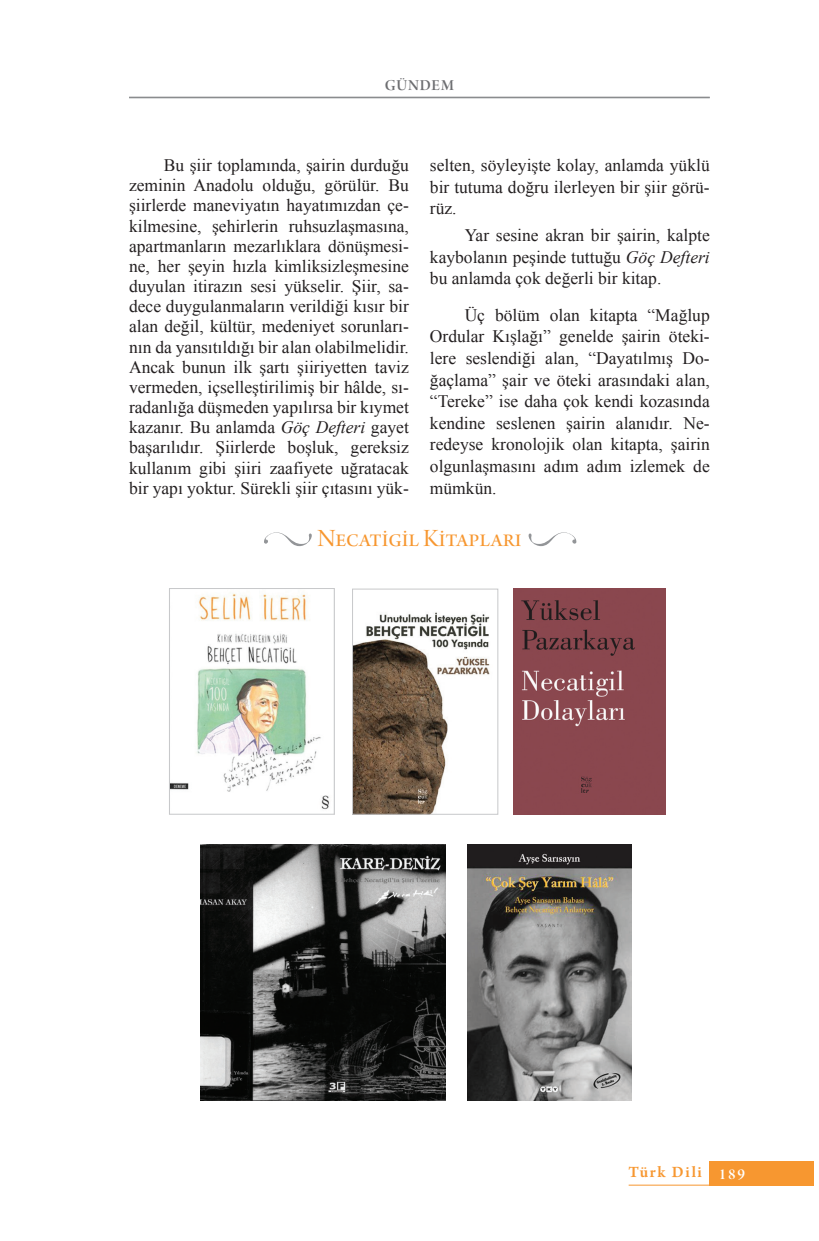
<style>
.page{position:relative;width:819px;height:1241px;background:#fff}
.page>*{position:absolute;margin:0;border:0;box-sizing:border-box;transform-origin:0 0}
.t1{font:53.38px "Aire Bold Italic Pro";color:#939598}
.t2{font:26.25px "Arno Pro Display";color:#f79730}
.t3{font:17.5px/20.1px "Times New Roman";color:#231f20;text-align:justify}
.t4{font:600 16.62px "Arno Pro";letter-spacing:.1em;color:#f79730}
.t5{font:16.1px "Arno Pro Smbd Display";letter-spacing:.05em;color:#6c6d70}
.s1{font-style:italic}
</style>
<div class="page">
<hr style="left:129px;top:97px;width:580px;height:1px;background:#808285">
<div style="left:709px;top:1160px;width:105px;height:25px;background:#f79730"></div>
<hr style="left:628px;top:1184px;width:81px;height:1px;background:#f79730">
<img style="left:354px;top:612px;width:136px;height:200px">
<div style="left:352px;top:588px;width:146px;height:226px;border:1px solid #c7c8ca"></div>
<img style="left:171px;top:593px;width:158px;height:217px">
<div style="left:169px;top:588px;width:165px;height:226px;border:1px solid #c7c8ca"></div>
<img style="left:200px;top:844px;width:245px;height:256px">
<img style="left:514px;top:588px;width:151px;height:226px">
<img style="left:467px;top:844px;width:164px;height:256px">
<p class="t5" style="left:385px;top:76px;width:71px">GÜNDEM</p>
<p class="t3" style="left:129px;top:155px;width:281px;text-indent:35px">Bu şiir toplamında, şairin durduğu zeminin Anadolu olduğu, görülür. Bu şiirlerde maneviyatın hayatımızdan çe&shy;kilmesine, şehirlerin ruhsuzlaşmasına, apartmanların mezarlıklara dönüşmesi&shy;ne, her şeyin hızla kimliksizleşmesine duyulan itirazın sesi yükselir. Şiir, sa&shy;dece duygulanmaların verildiği kısır bir alan değil, kültür, medeniyet sorunları&shy;nın da yansıtıldığı bir alan olabilmelidir.<br>Ancak bunun ilk şartı şiiriyetten taviz vermeden, içselleştirilimiş bir hâlde, sı&shy;radanlığa düşmeden yapılırsa bir kıymet kazanır. Bu anlamda <span class="s1">Göç Defteri</span> gayet başarılıdır. Şiirlerde boşluk, gereksiz kullanım gibi şiiri zaafiyete uğratacak bir yapı yoktur. Sürekli şiir çıtasını yük-</p>
<p class="t3" style="left:430px;top:154px;width:281px;line-height:21.7px">selten, söyleyişte kolay, anlamda yüklü bir tutuma doğru ilerleyen bir şiir görü&shy;rüz.</p>
<p class="t3" style="left:430px;top:224px;width:281px;line-height:21.7px;text-indent:35px">Yar sesine akran bir şairin, kalpte kaybolanın peşinde tuttuğu <span class="s1">Göç Defteri </span>bu anlamda çok değerli bir kitap.</p>
<p class="t3" style="left:430px;top:303px;width:281px;line-height:21.7px;text-indent:35px">Üç bölüm olan kitapta “Mağlup Ordular Kışlağı” genelde şairin öteki&shy;lere seslendiği alan, “Dayatılmış Do&shy;ğaçlama” şair ve öteki arasındaki alan, “Tereke” ise daha çok kendi kozasında kendine seslenen şairin alanıdır. Ne&shy;redeyse kronolojik olan kitapta, şairin olgunlaşmasını adım adım izlemek de mümkün.</p>
<p class="t1" style="left:262px;top:493px;width:54px">.</p>
<p class="t2" style="left:317px;top:524px;width:205px">Necatigil Kitapları</p>
<p class="t4" style="left:628px;top:1162px;width:118px">Türk Dili <sub>189</sub></p>
</div>
